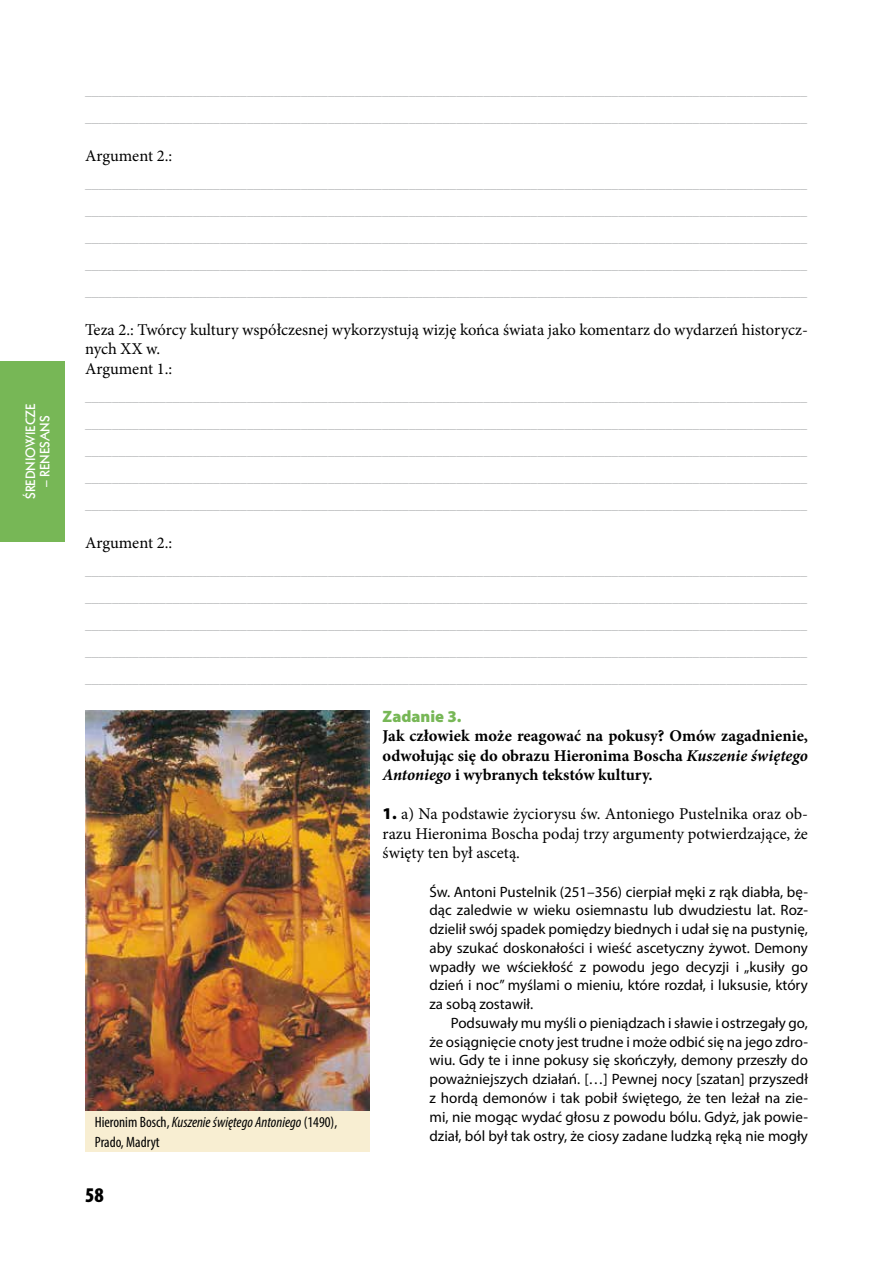
<style>
.page{position:relative;width:893px;height:1263px;background:#fff}
.page>*{position:absolute;margin:0;border:0;box-sizing:border-box;transform-origin:0 0}
.t1{font:900 condensed 21px "Myriad Pro";color:#000}
.t2{font:16.5px/19.5px "Minion Pro";color:#000}
.t3{font:700 16.5px/19.5px "Minion Pro";color:#000;text-align:justify}
.t4{font:900 16.5px "Myriad Pro";color:#77b756}
.t5{font:15px/18.8px "Myriad Pro";color:#000;text-align:justify}
.t6{font:condensed 15px/19.5px "Myriad Pro";color:#000}
.t7{font:13.5px/27px "Minion Pro";color:#b1b3b4;text-align:justify}
.t8{font:700 12px "Geometr 231 PL";color:#fff}
.s1{font-style:italic}
.s2{font-family:"Myriad Pro";font-weight:900}
</style>
<div class="page">
<div style="left:0;top:361px;width:65px;height:180px;background:#77b756"></div>
<div style="left:85px;top:1090px;width:285px;height:62px;background:#f8eed2"></div>
<img style="left:85px;top:710px;width:285px;height:400px">
<p class="t8" style="left:22px;top:499px;width:97px;rotate:-90deg">ŚREDNIOWIECZE</p>
<p class="t8" style="left:36px;top:487px;width:73px;rotate:-90deg">– RENESANS</p>
<p class="t7" style="left:85px;top:77px;width:724px">___________________________________________________________________________________________________________ ___________________________________________________________________________________________________________</p>
<p class="t2" style="left:85px;top:146px;width:89px">Argument 2.:</p>
<p class="t7" style="left:85px;top:170px;width:724px">___________________________________________________________________________________________________________ ___________________________________________________________________________________________________________ ___________________________________________________________________________________________________________ ___________________________________________________________________________________________________________ ___________________________________________________________________________________________________________</p>
<p class="t2" style="left:85px;top:320px;width:724px">Teza 2.: Twórcy kultury współczesnej wykorzystują wizję końca świata jako komentarz do wydarzeń historycz&shy;nych XX w.<br>Argument 1.:</p>
<p class="t7" style="left:85px;top:383px;width:724px">___________________________________________________________________________________________________________ ___________________________________________________________________________________________________________ ___________________________________________________________________________________________________________ ___________________________________________________________________________________________________________ ___________________________________________________________________________________________________________</p>
<p class="t2" style="left:85px;top:533px;width:89px">Argument 2.:</p>
<p class="t7" style="left:85px;top:557px;width:724px">___________________________________________________________________________________________________________ ___________________________________________________________________________________________________________ ___________________________________________________________________________________________________________ ___________________________________________________________________________________________________________ ___________________________________________________________________________________________________________</p>
<p class="t4" style="left:383px;top:707px;width:80px">Zadanie 3.</p>
<p class="t3" style="left:383px;top:726px;width:427px">Jak człowiek może reagować na pokusy? Omów zagadnienie, odwołując się do obrazu Hieronima Boscha <span class="s1">Kuszenie świętego Antoniego</span> i wybranych tekstów kultury.</p>
<p class="t2" style="left:383px;top:804px;width:427px;text-align:justify"><span class="s2">1.</span> a) Na podstawie życiorysu św. Antoniego Pustelnika oraz ob&shy;razu Hieronima Boscha podaj trzy argumenty potwierdzające, że święty ten był ascetą.</p>
<p class="t5" style="left:429px;top:882px;width:380px">Św. Antoni Pustelnik (251–356) cierpiał męki z rąk diabła, bę&shy;dąc zaledwie w wieku osiemnastu lub dwudziestu lat. Roz&shy;dzielił swój spadek pomiędzy biednych i udał się na pustynię, aby szukać doskonałości i wieść ascetyczny żywot. Demony wpadły we wściekłość z powodu jego decyzji i „kusiły go dzień i noc” myślami o mieniu, które rozdał, i luksusie, który za sobą zostawił.</p>
<p class="t5" style="left:429px;top:1013px;width:380px;text-indent:21px">Podsuwały mu myśli o pieniądzach i sławie i ostrzegały go, że osiągnięcie cnoty jest trudne i może odbić się na jego zdro&shy;wiu. Gdy te i inne pokusy się skończyły, demony przeszły do poważniejszych działań. […] Pewnej nocy [szatan] przyszedł z hordą demonów i tak pobił świętego, że ten leżał na zie&shy;mi, nie mogąc wydać głosu z powodu bólu. Gdyż, jak powie&shy;dział, ból był tak ostry, że ciosy zadane ludzką ręką nie mogły</p>
<p class="t6" style="left:95px;top:1112px;width:244px">Hieronim Bosch, <span class="s1">Kuszenie świętego Antoniego</span> (1490),<br>Prado, Madryt</p>
<h1 class="t1" style="left:85px;top:1183px;width:20px">58</h1>
</div>
